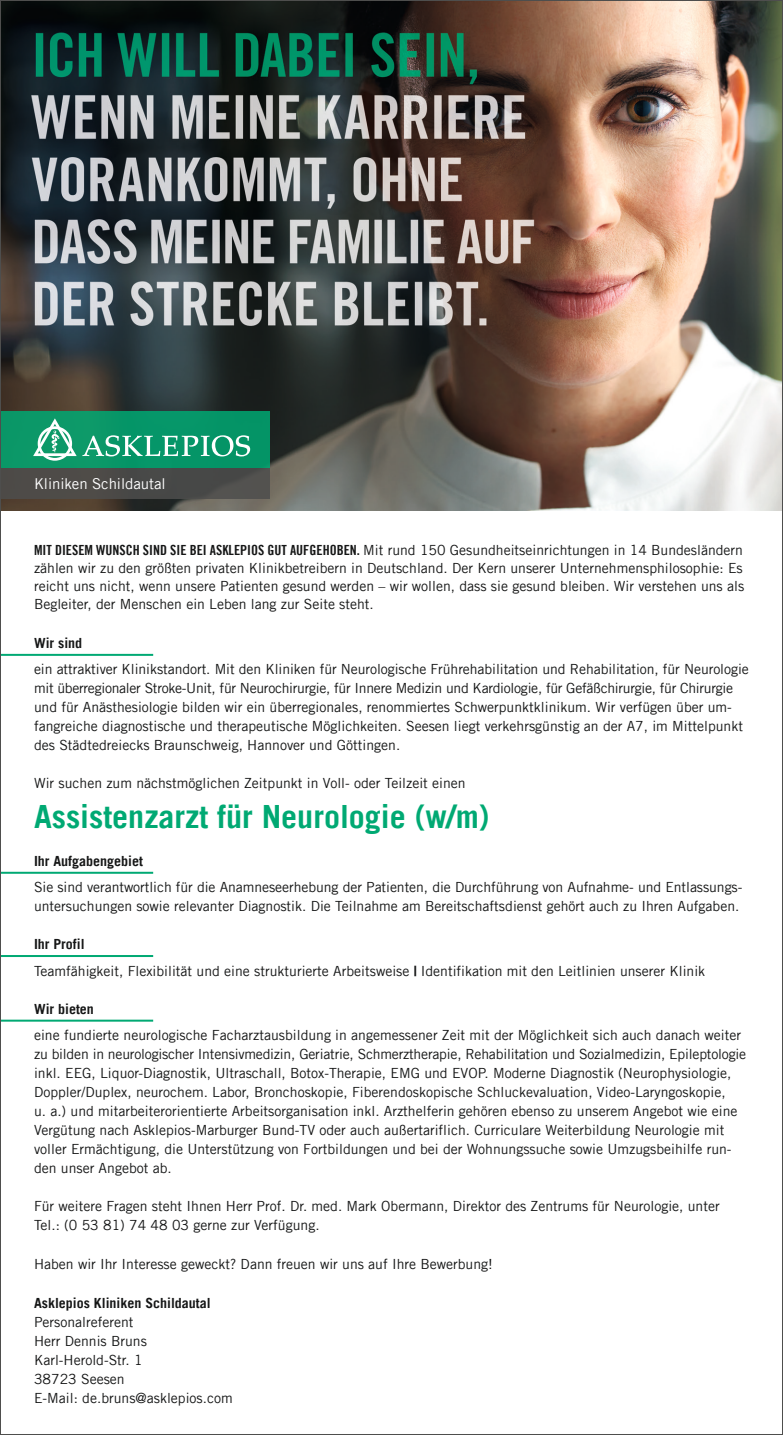
<style>
.page{position:relative;width:783px;height:1435px;background:#fff}
.page>*{position:absolute;margin:0;border:0;box-sizing:border-box;transform-origin:0 0}
.t1{font:700 32px "Trade Gothic LT";color:#00a973}
.t2{font:15px "Trade Gothic LT";letter-spacing:-.005em;color:#fff}
.t3{font:14px/19px "Trade Gothic LT";color:#151616}
.t4{font:700 14px "Trade Gothic LT";color:#151616}
.s1{font-family:"Trade Gothic LT Bold Cond Twenty"}
.s2{font-weight:700}
</style>
<div class="page">
<img style="left:2px;top:2px;width:778px;height:508px">
<div style="left:0;top:468px;width:269px;height:30px;background:#4e4e4d"></div>
<div style="left:0;top:411px;width:269px;height:57px;background:#099767"></div>
<svg style="left:33px;top:418px;width:217px;height:42px"></svg>
<hr style="left:0;top:654px;width:153px;height:2px;background:#00a973">
<hr style="left:0;top:871px;width:153px;height:2px;background:#00a973">
<hr style="left:0;top:955px;width:153px;height:2px;background:#00a973">
<hr style="left:0;top:1019px;width:153px;height:2px;background:#00a973">
<p class="t2" style="left:34px;top:474px;width:133px">Kliniken Schildautal</p>
<p class="t3" style="left:34px;top:540px;width:711px;line-height:18px;text-align:justify"><span class="s1">MIT DIESEM WUNSCH SIND SIE BEI ASKLEPIOS GUT AUFGEHOBEN.</span> Mit rund 150 Gesundheitseinrichtungen in 14 Bundesländern zählen wir zu den größten privaten Klinikbetreibern in Deutschland. Der Kern unserer Unternehmensphilosophie: Es reicht uns nicht, wenn unsere Patienten gesund werden – wir wollen, dass sie gesund bleiben. Wir verstehen uns als Begleiter, der Menschen ein Leben lang zur Seite steht.</p>
<p class="t4" style="left:34px;top:634px;width:50px">Wir sind</p>
<p class="t3" style="left:34px;top:659px;width:716px">ein attraktiver Klinikstandort. Mit den Kliniken für Neurologische Frührehabilitation und Rehabilitation, für Neurologie mit überregionaler Stroke-Unit, für Neurochirurgie, für Innere Medizin und Kardiologie, für Gefäßchirurgie, für Chirurgie und für Anästhesiologie bilden wir ein überregionales, renommiertes Schwerpunktklinikum. Wir verfügen über um&shy;fangreiche diagnostische und therapeutische Möglichkeiten. Seesen liegt verkehrsgünstig an der A7, im Mittelpunkt des Städtedreiecks Braunschweig, Hannover und Göttingen.</p>
<p class="t3" style="left:34px;top:773px;width:433px">Wir suchen zum nächstmöglichen Zeitpunkt in Voll- oder Teilzeit einen</p>
<h1 class="t1" style="left:34px;top:797px;width:457px">Assistenzarzt für Neurologie (w/m)</h1>
<p class="t4" style="left:34px;top:852px;width:110px">Ihr Aufgabengebiet</p>
<p class="t3" style="left:34px;top:877px;width:709px">Sie sind verantwortlich für die Anamneseerhebung der Patienten, die Durchführung von Aufnahme- und Entlassungs&shy;untersuchungen sowie relevanter Diagnostik. Die Teilnahme am Bereitschaftsdienst gehört auch zu Ihren Aufgaben.</p>
<p class="t3" style="left:34px;top:931px;width:672px;line-height:26.2px"><span class="s2">Ihr Profil<br></span>Teamfähigkeit, Flexibilität und eine strukturierte Arbeitsweise <span class="s2">|</span> Identifikation mit den Leitlinien unserer Klinik</p>
<p class="t4" style="left:34px;top:1000px;width:61px">Wir bieten</p>
<p class="t3" style="left:34px;top:1025px;width:713px">eine fundierte neurologische Facharztausbildung in angemessener Zeit mit der Möglichkeit sich auch danach weiter zu bilden in neurologischer Intensivmedizin, Geriatrie, Schmerztherapie, Rehabilitation und Sozialmedizin, Epileptologie inkl. EEG, Liquor-Diagnostik, Ultraschall, Botox-Therapie, EMG und EVOP. Moderne Diagnostik (Neurophysiologie, Doppler/Duplex, neurochem. Labor, Bronchoskopie, Fiberendoskopische Schluckevaluation, Video-Laryngoskopie,<br>u. a.) und mitarbeiterorientierte Arbeitsorganisation inkl. Arzthelferin gehören ebenso zu unserem Angebot wie eine Vergütung nach Asklepios-Marburger Bund-TV oder auch außertariflich. Curriculare Weiterbildung Neurologie mit voller Ermächtigung, die Unterstützung von Fortbildungen und bei der Wohnungssuche sowie Umzugsbeihilfe run&shy;den unser Angebot ab.</p>
<p class="t3" style="left:34px;top:1196px;width:687px">Für weitere Fragen steht Ihnen Herr Prof. Dr. med. Mark Obermann, Direktor des Zentrums für Neurologie, unter<br>Tel.: (0 53 81) 74 48 03 gerne zur Verfügung.</p>
<p class="t3" style="left:34px;top:1253px;width:460px">Haben wir Ihr Interesse geweckt? Dann freuen wir uns auf Ihre Bewerbung!</p>
<p class="t4" style="left:34px;top:1293px;width:178px">Asklepios Kliniken Schildautal</p>
<p class="t3" style="left:34px;top:1311px;width:200px">Personalreferent<br>Herr Dennis Bruns<br>Karl-Herold-Str. 1<br>38723 Seesen<br>E-Mail: de.bruns@asklepios.com</p>
</div>
